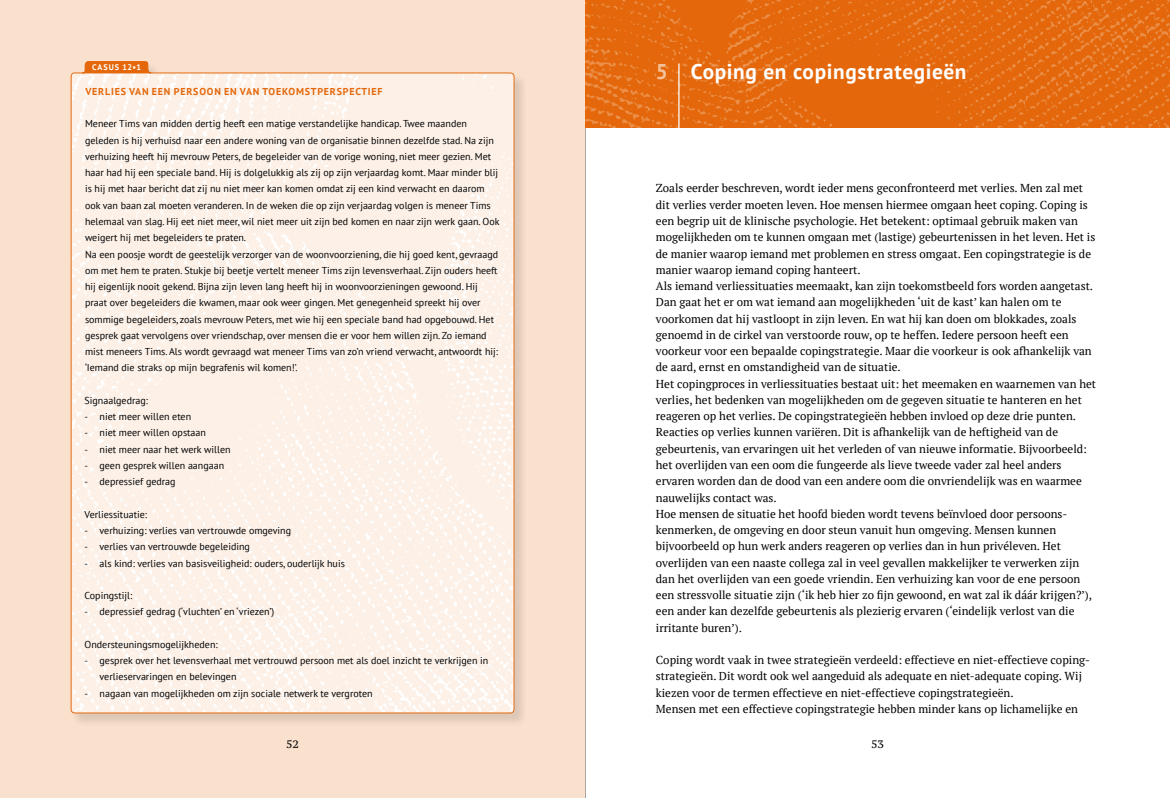
<style>
.page{position:relative;width:1170px;height:798px;background:#fff}
.page>*{position:absolute;margin:0;border:0;box-sizing:border-box;transform-origin:0 0}
.t1{font:700 21.25px "PT Sans";letter-spacing:.03em;color:#fff}
.t2{font:11.5px/16.2px "PT Serif";color:#000}
.t3{font:10.75px "PT Serif Caption";color:#000}
.t4{font:10px/16.2px "PT Sans";color:#000}
.t5{font:700 10px "PT Sans";letter-spacing:.08em;color:#e4680b}
.t6{font:700 8.12px "PT Sans";letter-spacing:.13em;color:#fff}
.s1{color:#f4c39d}
</style>
<div class="page">
<img style="left:585px;top:0;width:584px;height:127px">
<hr style="left:678px;top:63px;width:1px;height:67px;background:#fff">
<div style="left:0;top:0;width:585px;height:797px;background:#fae1ce"></div>
<div style="left:71px;top:62px;width:457px;height:665px;background:#000;opacity:.12"></div>
<svg style="left:70px;top:62px;width:444px;height:651px;background:#fbefe5"></svg>
<svg style="left:82px;top:61px;width:69px;height:13px"></svg>
<p class="t6" style="left:92px;top:62px;width:50px">CASUS 12•1</p>
<p class="t5" style="left:85px;top:85px;width:299px">VERLIES VAN EEN PERSOON EN VAN TOEKOMSTPERSPECTIEF</p>
<p class="t4" style="left:85px;top:115px;width:416px">Meneer Tims van midden dertig heeft een matige verstandelijke handicap. Twee maanden geleden is hij verhuisd naar een andere woning van de organisatie binnen dezelfde stad. Na zijn verhuizing heeft hij mevrouw Peters, de begeleider van de vorige woning, niet meer gezien. Met haar had hij een speciale band. Hij is dolgelukkig als zij op zijn verjaardag komt. Maar minder blij is hij met haar bericht dat zij nu niet meer kan komen omdat zij een kind verwacht en daarom ook van baan zal moeten veranderen. In de weken die op zijn verjaardag volgen is meneer Tims helemaal van slag. Hij eet niet meer, wil niet meer uit zijn bed komen en naar zijn werk gaan. Ook weigert hij met begeleiders te praten.<br>Na een poosje wordt de geestelijk verzorger van de woonvoorziening, die hij goed kent, gevraagd om met hem te praten. Stukje bij beetje vertelt meneer Tims zijn levensverhaal. Zijn ouders heeft hij eigenlijk nooit gekend. Bijna zijn leven lang heeft hij in woonvoorzieningen gewoond. Hij praat over begeleiders die kwamen, maar ook weer gingen. Met genegenheid spreekt hij over sommige begeleiders, zoals mevrouw Peters, met wie hij een speciale band had opgebouwd. Het gesprek gaat vervolgens over vriendschap, over mensen die er voor hem willen zijn. Zo iemand mist meneers Tims. Als wordt gevraagd wat meneer Tims van zo’n vriend verwacht, antwoordt hij: ‘Iemand die straks op mijn begrafenis wil komen!’.</p>
<p class="t4" style="left:85px;top:392px;width:65px">Signaalgedrag:</p>
<p class="t4" style="left:85px;top:408px;width:108px">- niet meer willen eten</p>
<p class="t4" style="left:85px;top:424px;width:123px">- niet meer willen opstaan</p>
<p class="t4" style="left:85px;top:440px;width:147px">- niet meer naar het werk willen</p>
<p class="t4" style="left:85px;top:457px;width:141px">- geen gesprek willen aangaan</p>
<p class="t4" style="left:85px;top:473px;width:92px">- depressief gedrag</p>
<p class="t4" style="left:85px;top:505px;width:64px">Verliessituatie:</p>
<p class="t4" style="left:85px;top:522px;width:208px">- verhuizing: verlies van vertrouwde omgeving</p>
<p class="t4" style="left:85px;top:538px;width:167px">- verlies van vertrouwde begeleiding</p>
<p class="t4" style="left:85px;top:554px;width:262px">- als kind: verlies van basisveiligheid: ouders, ouderlijk huis</p>
<p class="t4" style="left:85px;top:587px;width:49px">Copingstijl:</p>
<p class="t4" style="left:85px;top:603px;width:191px">- depressief gedrag (‘vluchten’ en ‘vriezen’)</p>
<p class="t4" style="left:85px;top:635px;width:134px">Ondersteuningsmogelijkheden:</p>
<p class="t4" style="left:100px;top:652px;width:390px;text-indent:-15px">- gesprek over het levensverhaal met vertrouwd persoon met als doel inzicht te verkrijgen in verlieservaringen en belevingen</p>
<p class="t4" style="left:85px;top:684px;width:289px">- nagaan van mogelijkheden om zijn sociale netwerk te vergroten</p>
<p class="t3" style="left:286px;top:737px;width:14px">52</p>
<h1 class="t1" style="left:656px;top:57px;width:312px"><span class="s1">5</span> COPING EN COPINGSTRATEGIEËN</h1>
<p class="t2" style="left:656px;top:180px;width:442px">Zoals eerder beschreven, wordt ieder mens geconfronteerd met verlies. Men zal met dit verlies verder moeten leven. Hoe mensen hiermee omgaan heet coping. Coping is een begrip uit de klinische psychologie. Het betekent: optimaal gebruik maken van mogelijkheden om te kunnen omgaan met (lastige) gebeurtenissen in het leven. Het is de manier waarop iemand met problemen en stress omgaat. Een copingstrategie is de manier waarop iemand coping hanteert.<br>Als iemand verliessituaties meemaakt, kan zijn toekomstbeeld fors worden aangetast.<br>Dan gaat het er om wat iemand aan mogelijkheden ‘uit de kast’ kan halen om te voorkomen dat hij vastloopt in zijn leven. En wat hij kan doen om blokkades, zoals genoemd in de cirkel van verstoorde rouw, op te heffen. Iedere persoon heeft een voorkeur voor een bepaalde copingstrategie. Maar die voorkeur is ook afhankelijk van de aard, ernst en omstandigheid van de situatie.<br>Het copingproces in verliessituaties bestaat uit: het meemaken en waarnemen van het verlies, het bedenken van mogelijkheden om de gegeven situatie te hanteren en het reageren op het verlies. De copingstrategieën hebben invloed op deze drie punten.<br>Reacties op verlies kunnen variëren. Dit is afhankelijk van de heftigheid van de gebeurtenis, van ervaringen uit het verleden of van nieuwe informatie. Bijvoorbeeld: het overlijden van een oom die fungeerde als lieve tweede vader zal heel anders ervaren worden dan de dood van een andere oom die onvriendelijk was en waarmee nauwelijks contact was.<br>Hoe mensen de situatie het hoofd bieden wordt tevens beïnvloed door persoons&shy;kenmerken, de omgeving en door steun vanuit hun omgeving. Mensen kunnen bijvoorbeeld op hun werk anders reageren op verlies dan in hun privéleven. Het overlijden van een naaste collega zal in veel gevallen makkelijker te verwerken zijn dan het overlijden van een goede vriendin. Een verhuizing kan voor de ene persoon een stressvolle situatie zijn (‘ik heb hier zo fijn gewoond, en wat zal ik dáár krijgen?’), een ander kan dezelfde gebeurtenis als plezierig ervaren (‘eindelijk verlost van die irritante buren’).</p>
<p class="t2" style="left:656px;top:651px;width:434px">Coping wordt vaak in twee strategieën verdeeld: effectieve en niet-effectieve coping&shy;strategieën. Dit wordt ook wel aangeduid als adequate en niet-adequate coping. Wij kiezen voor de termen effectieve en niet-effectieve copingstrategieën.<br>Mensen met een effectieve copingstrategie hebben minder kans op lichamelijke en</p>
<p class="t3" style="left:871px;top:737px;width:14px">53</p>
</div>
